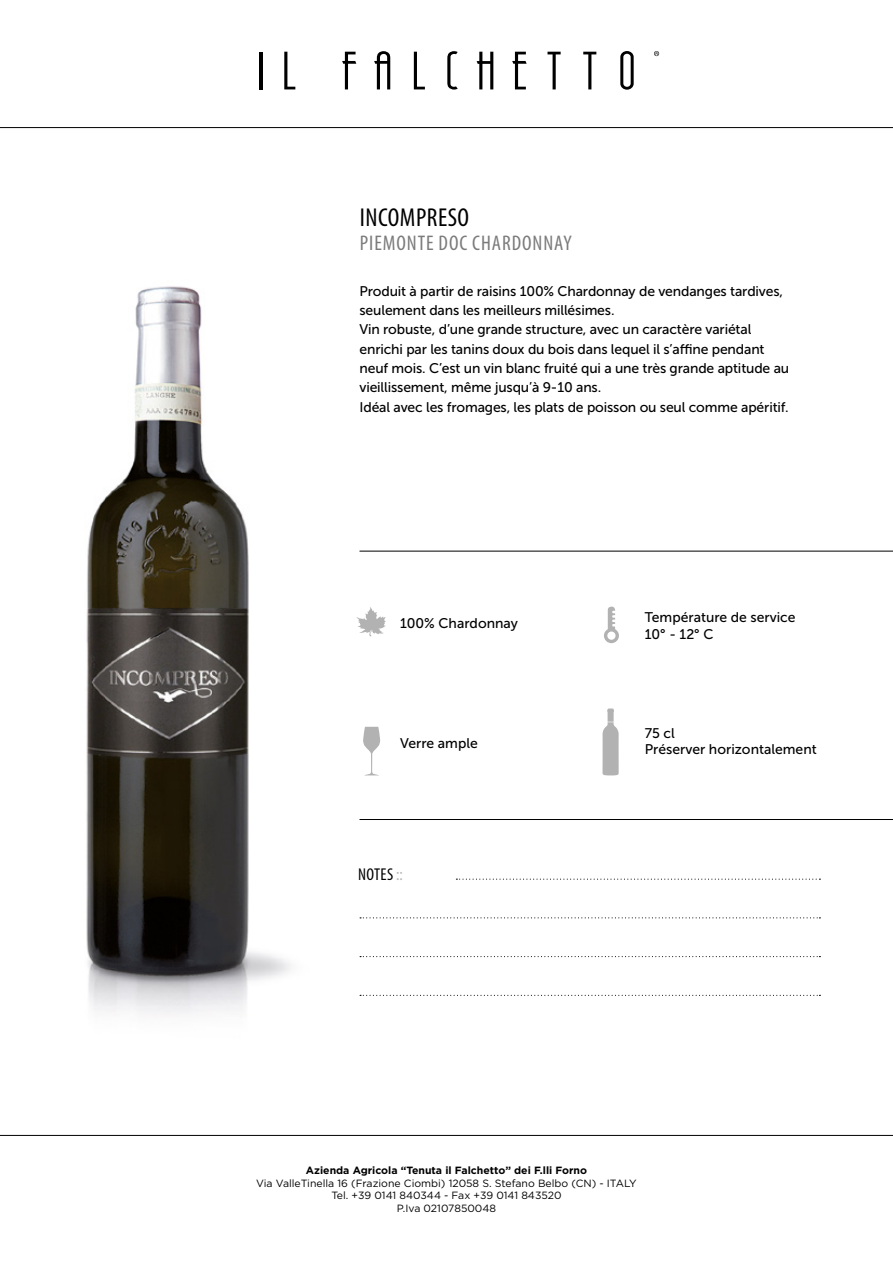
<style>
.page{position:relative;width:893px;height:1263px;background:#fff}
.page>*{position:absolute;margin:0;border:0;box-sizing:border-box;transform-origin:0 0}
.t1{font:condensed 25.95px "Myriad Pro";letter-spacing:.02em;color:#000}
.t2{font:condensed 21.3px "Myriad Pro";letter-spacing:.045em;color:#7c7b7b}
.t3{font:condensed 17.1px "Myriad Pro";letter-spacing:.02em;color:#000}
.t4{font:13.95px/19.4px "Museo Sans 500";letter-spacing:-.01em;color:#000}
.t5{font:10.5px/12.6px "Gotham";color:#000;text-align:center}
.t6{font:700 10.5px "Gotham";color:#000}
.s1{color:#b3b2b2}
</style>
<div class="page">
<svg style="left:654px;top:51px;width:5px;height:5px"></svg>
<svg style="left:447px;top:51px;width:11px;height:39px"></svg>
<hr style="left:259px;top:52px;width:3px;height:37px;background:#000">
<svg style="left:284px;top:52px;width:11px;height:37px"></svg>
<svg style="left:342px;top:52px;width:14px;height:37px"></svg>
<svg style="left:374px;top:51px;width:16px;height:38px"></svg>
<svg style="left:414px;top:52px;width:11px;height:37px"></svg>
<svg style="left:477px;top:52px;width:16px;height:37px"></svg>
<svg style="left:512px;top:52px;width:15px;height:37px"></svg>
<svg style="left:547px;top:52px;width:14px;height:37px"></svg>
<svg style="left:583px;top:52px;width:13px;height:37px"></svg>
<svg style="left:620px;top:51px;width:14px;height:39px"></svg>
<hr style="left:0;top:127px;width:893px;height:1px;background:#000">
<hr style="left:0;top:1135px;width:893px;height:1px;background:#000">
<img style="left:86px;top:286px;width:274px;height:729px">
<hr style="left:359px;top:819px;width:534px;height:1px;background:#000">
<hr style="left:359px;top:551px;width:534px;height:1px;background:#000">
<svg style="left:456px;top:879px;width:364px;height:1px"></svg>
<svg style="left:360px;top:917px;width:460px;height:1px"></svg>
<svg style="left:360px;top:956px;width:460px;height:1px"></svg>
<svg style="left:360px;top:995px;width:460px;height:1px"></svg>
<svg style="left:604px;top:607px;width:15px;height:36px"></svg>
<svg style="left:602px;top:708px;width:17px;height:67px"></svg>
<svg style="left:363px;top:727px;width:17px;height:48px"></svg>
<svg style="left:356px;top:607px;width:30px;height:30px"></svg>
<h1 class="t1" style="left:360px;top:201px;width:111px">INCOMPRESO</h1>
<h2 class="t2" style="left:360px;top:230px;width:214px">PIEMONTE DOC CHARDONNAY</h2>
<p class="t4" style="left:359px;top:281px;width:431px">Produit à partir de raisins 100% Chardonnay de vendanges tardives, seulement dans les meilleurs millésimes.<br>Vin robuste, d’une grande structure, avec un caractère variétal enrichi par les tanins doux du bois dans lequel il s’affine pendant neuf mois. C’est un vin blanc fruité qui a une très grande aptitude au vieillissement, même jusqu’à 9-10 ans.<br>Idéal avec les fromages, les plats de poisson ou seul comme apéritif.</p>
<p class="t4" style="left:400px;top:613px;width:119px">100% Chardonnay</p>
<p class="t4" style="left:400px;top:733px;width:79px">Verre ample</p>
<p class="t3" style="left:358px;top:863px;width:46px">NOTES <span class="s1">::</span></p>
<p class="t4" style="left:645px;top:609px;width:152px;line-height:16.8px">Température de service<br>10° - 12° C</p>
<p class="t4" style="left:645px;top:724px;width:174px;line-height:16.8px">75 cl<br>Préserver horizontalement</p>
<p class="t6" style="left:306px;top:1163px;width:283px">Azienda Agricola “Tenuta il Falchetto” dei F.lli Forno</p>
<p class="t5" style="left:256px;top:1176px;width:382px">Via ValleTinella 16 (Frazione Ciombi) 12058 S. Stefano Belbo (CN) - ITALY<br>Tel. +39 0141 840344 - Fax +39 0141 843520<br>P.Iva 02107850048</p>
</div>
